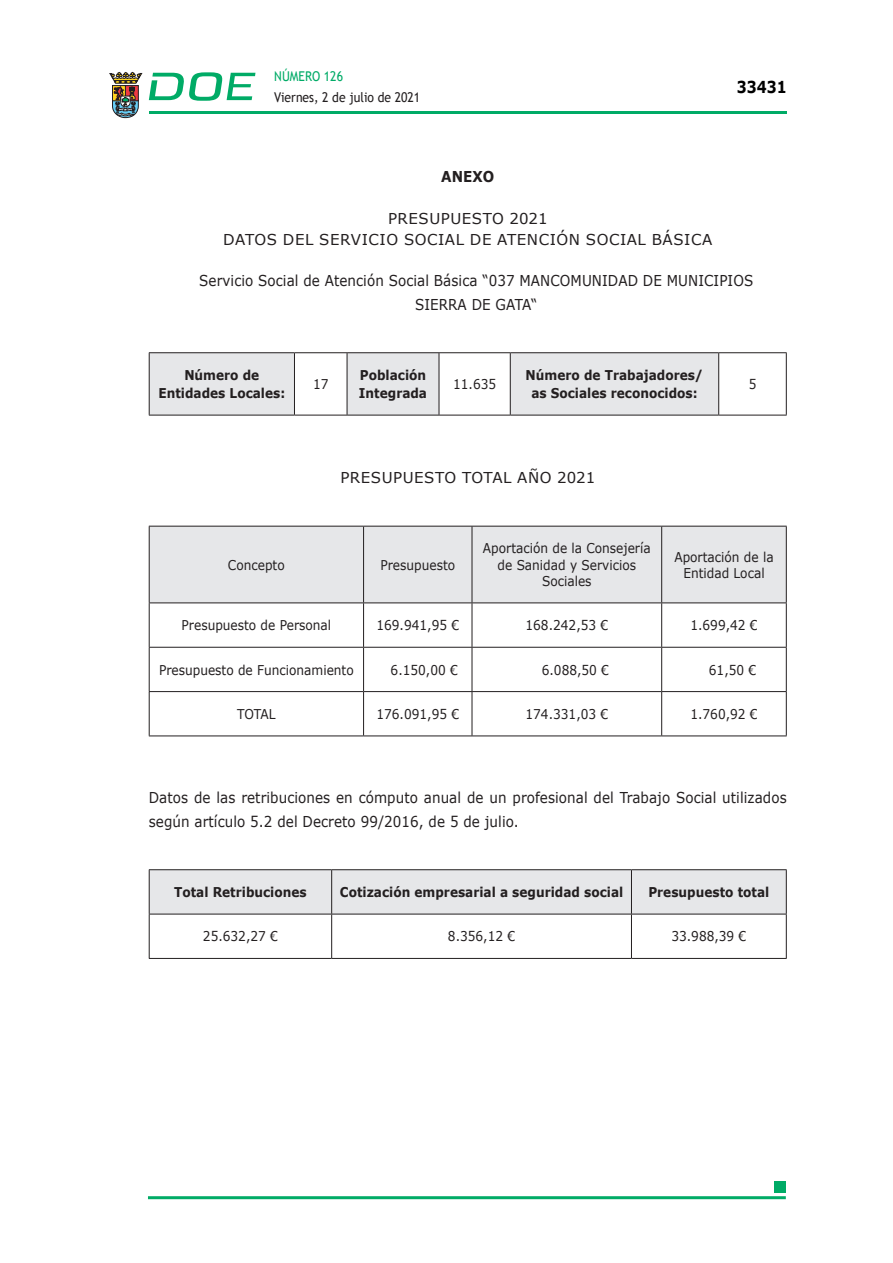
<style>
.page{position:relative;width:893px;height:1263px;background:#fff}
.page>*{position:absolute;margin:0;border:0;box-sizing:border-box;transform-origin:0 0}
.t1{font:700 16.5px "Verdana";color:#000;scale:.85 1}
.CUERPO_DE_TEXTO{font:15px/24px "Verdana";letter-spacing:.005em;color:#231f20;text-align:center;scale:.9 1}
.ADENDA{font:15px/21px "Verdana";letter-spacing:.035em;color:#231f20;text-align:center}
.CUERPO_DE_TEXTO-2{font:700 15px "Verdana";letter-spacing:.005em;color:#231f20;scale:.9 1}
.t2{font:13.5px/16.2px "Verdana";color:#231f20;text-align:center;scale:.9 1}
.t3{font:700 13.5px/18px "Verdana";color:#231f20;scale:.9 1}
.t4{font:13.5px "Trebuchet MS";color:#231f20;scale:.9 1}
.t5{font:13.5px "Trebuchet MS";color:#00ab67;scale:.9 1}
</style>
<div class="page">
<hr style="left:149px;top:111px;width:638px;height:3px;background:#00ab66">
<svg style="left:109px;top:72px;width:33px;height:46px"></svg>
<svg style="left:149px;top:72px;width:106px;height:29px"></svg>
<hr style="left:148px;top:1196px;width:638px;height:3px;background:#00ab66">
<div style="left:775px;top:1181px;width:11px;height:11px;background:#00ab66"></div>
<svg style="left:150px;top:353px;width:568px;height:62px"></svg>
<hr style="left:294px;top:352px;width:53px;height:1px;background:#231f20">
<hr style="left:439px;top:352px;width:71px;height:1px;background:#231f20">
<hr style="left:719px;top:352px;width:68px;height:1px;background:#231f20">
<hr style="left:786px;top:353px;width:1px;height:62px;background:#231f20">
<hr style="left:294px;top:415px;width:53px;height:1px;background:#231f20">
<hr style="left:439px;top:415px;width:71px;height:1px;background:#231f20">
<hr style="left:719px;top:415px;width:68px;height:1px;background:#231f20">
<hr style="left:149px;top:352px;width:145px;height:1px;background:#231f20">
<hr style="left:149px;top:353px;width:1px;height:62px;background:#231f20">
<hr style="left:294px;top:353px;width:1px;height:62px;background:#231f20">
<hr style="left:149px;top:415px;width:145px;height:1px;background:#231f20">
<hr style="left:347px;top:352px;width:92px;height:1px;background:#231f20">
<hr style="left:347px;top:353px;width:1px;height:62px;background:#231f20">
<hr style="left:439px;top:353px;width:1px;height:62px;background:#231f20">
<hr style="left:347px;top:415px;width:92px;height:1px;background:#231f20">
<hr style="left:510px;top:352px;width:209px;height:1px;background:#231f20">
<hr style="left:510px;top:353px;width:1px;height:62px;background:#231f20">
<hr style="left:718px;top:353px;width:1px;height:62px;background:#231f20">
<hr style="left:510px;top:415px;width:209px;height:1px;background:#231f20">
<div style="left:150px;top:527px;width:636px;height:75px;background:#e6e7e9"></div>
<hr style="left:149px;top:526px;width:215px;height:1px;background:#231f20">
<hr style="left:149px;top:526px;width:1px;height:76px;background:#231f20">
<hr style="left:364px;top:526px;width:108px;height:1px;background:#231f20">
<hr style="left:363px;top:526px;width:1px;height:76px;background:#231f20">
<hr style="left:472px;top:526px;width:190px;height:1px;background:#231f20">
<hr style="left:472px;top:526px;width:1px;height:76px;background:#231f20">
<hr style="left:662px;top:526px;width:125px;height:1px;background:#231f20">
<hr style="left:661px;top:526px;width:1px;height:76px;background:#231f20">
<hr style="left:786px;top:526px;width:1px;height:76px;background:#231f20">
<hr style="left:149px;top:602px;width:215px;height:1px;background:#231f20">
<hr style="left:149px;top:603px;width:1px;height:44px;background:#231f20">
<hr style="left:364px;top:602px;width:108px;height:1px;background:#231f20">
<hr style="left:363px;top:603px;width:1px;height:44px;background:#231f20">
<hr style="left:472px;top:602px;width:190px;height:1px;background:#231f20">
<hr style="left:472px;top:603px;width:1px;height:44px;background:#231f20">
<hr style="left:662px;top:602px;width:125px;height:1px;background:#231f20">
<hr style="left:661px;top:603px;width:1px;height:44px;background:#231f20">
<hr style="left:786px;top:603px;width:1px;height:44px;background:#231f20">
<hr style="left:149px;top:647px;width:215px;height:1px;background:#231f20">
<hr style="left:149px;top:648px;width:1px;height:43px;background:#231f20">
<hr style="left:364px;top:647px;width:108px;height:1px;background:#231f20">
<hr style="left:363px;top:648px;width:1px;height:43px;background:#231f20">
<hr style="left:472px;top:647px;width:190px;height:1px;background:#231f20">
<hr style="left:472px;top:648px;width:1px;height:43px;background:#231f20">
<hr style="left:662px;top:647px;width:125px;height:1px;background:#231f20">
<hr style="left:661px;top:648px;width:1px;height:43px;background:#231f20">
<hr style="left:786px;top:648px;width:1px;height:43px;background:#231f20">
<hr style="left:149px;top:691px;width:215px;height:1px;background:#231f20">
<hr style="left:149px;top:692px;width:1px;height:43px;background:#231f20">
<hr style="left:364px;top:691px;width:108px;height:1px;background:#231f20">
<hr style="left:363px;top:692px;width:1px;height:43px;background:#231f20">
<hr style="left:472px;top:691px;width:190px;height:1px;background:#231f20">
<hr style="left:472px;top:692px;width:1px;height:43px;background:#231f20">
<hr style="left:662px;top:691px;width:125px;height:1px;background:#231f20">
<hr style="left:661px;top:692px;width:1px;height:43px;background:#231f20">
<hr style="left:786px;top:692px;width:1px;height:43px;background:#231f20">
<hr style="left:149px;top:735px;width:215px;height:1px;background:#231f20">
<hr style="left:364px;top:735px;width:108px;height:1px;background:#231f20">
<hr style="left:472px;top:735px;width:190px;height:1px;background:#231f20">
<hr style="left:662px;top:735px;width:125px;height:1px;background:#231f20">
<div style="left:150px;top:870px;width:636px;height:44px;background:#e6e7e9"></div>
<hr style="left:331px;top:870px;width:1px;height:44px;background:#231f20">
<hr style="left:631px;top:870px;width:1px;height:44px;background:#231f20">
<hr style="left:149px;top:914px;width:1px;height:44px;background:#231f20">
<hr style="left:331px;top:914px;width:1px;height:44px;background:#231f20">
<hr style="left:631px;top:914px;width:1px;height:44px;background:#231f20">
<hr style="left:786px;top:914px;width:1px;height:44px;background:#231f20">
<hr style="left:149px;top:958px;width:183px;height:1px;background:#231f20">
<hr style="left:332px;top:958px;width:299px;height:1px;background:#231f20">
<hr style="left:631px;top:958px;width:156px;height:1px;background:#231f20">
<hr style="left:149px;top:869px;width:183px;height:1px;background:#231f20">
<hr style="left:149px;top:870px;width:1px;height:44px;background:#231f20">
<hr style="left:332px;top:869px;width:299px;height:1px;background:#231f20">
<hr style="left:631px;top:869px;width:156px;height:1px;background:#231f20">
<hr style="left:786px;top:870px;width:1px;height:44px;background:#231f20">
<hr style="left:149px;top:914px;width:183px;height:1px;background:#231f20">
<hr style="left:332px;top:914px;width:299px;height:1px;background:#231f20">
<hr style="left:631px;top:914px;width:156px;height:1px;background:#231f20">
<p class="t5" style="left:274px;top:67px;width:78px">NÚMERO 126</p>
<p class="t4" style="left:274px;top:88px;width:164px">Viernes, 2 de julio de 2021</p>
<p class="t1" style="left:737px;top:75px;width:60px">33431</p>
<p class="CUERPO_DE_TEXTO-2" style="left:441px;top:165px;width:61px">ANEXO</p>
<p class="ADENDA" style="left:223px;top:208px;width:491px">PRESUPUESTO 2021<br>DATOS DEL SERVICIO SOCIAL DE ATENCIÓN SOCIAL BÁSICA</p>
<p class="CUERPO_DE_TEXTO" style="left:199px;top:268px;width:617px">Servicio Social de Atención Social Básica “037 MANCOMUNIDAD DE MUNICIPIOS<br>SIERRA DE GATA“</p>
<p class="t3" style="left:184px;top:366px;width:85px">Número de</p>
<p class="t3" style="left:158px;top:384px;width:142px">Entidades Locales:</p>
<p class="t2" style="left:313px;top:376px;width:19px">17</p>
<p class="t3" style="left:359px;top:366px;width:77px">Población<br>Integrada</p>
<p class="t2" style="left:453px;top:376px;width:49px">11.635</p>
<p class="t3" style="left:526px;top:366px;width:199px;text-align:center">Número de Trabajadores/ as Sociales reconocidos:</p>
<p class="t2" style="left:749px;top:376px;width:10px">5</p>
<p class="ADENDA" style="left:340px;top:467px;width:256px">PRESUPUESTO TOTAL AÑO 2021</p>
<p class="t2" style="left:228px;top:556px;width:65px">Concepto</p>
<p class="t2" style="left:380px;top:556px;width:85px">Presupuesto</p>
<p class="t2" style="left:483px;top:540px;width:188px">Aportación de la Consejería de Sanidad y Servicios<br>Sociales</p>
<p class="t2" style="left:674px;top:548px;width:112px">Aportación de la<br>Entidad Local</p>
<p class="t2" style="left:182px;top:617px;width:168px">Presupuesto de Personal</p>
<p class="t2" style="left:376px;top:617px;width:93px">169.941,95 €</p>
<p class="t2" style="left:525px;top:617px;width:93px">168.242,53 €</p>
<p class="t2" style="left:690px;top:617px;width:76px">1.699,42 €</p>
<p class="t2" style="left:159px;top:661px;width:218px">Presupuesto de Funcionamiento</p>
<p class="t2" style="left:391px;top:661px;width:76px">6.150,00 €</p>
<p class="t2" style="left:542px;top:661px;width:76px">6.088,50 €</p>
<p class="t2" style="left:709px;top:661px;width:54px">61,50 €</p>
<p class="t2" style="left:237px;top:706px;width:44px">TOTAL</p>
<p class="t2" style="left:376px;top:706px;width:93px">176.091,95 €</p>
<p class="t2" style="left:525px;top:706px;width:93px">174.331,03 €</p>
<p class="t2" style="left:690px;top:706px;width:76px">1.760,92 €</p>
<p class="CUERPO_DE_TEXTO" style="left:149px;top:785px;width:710px;text-align:left">Datos de las retribuciones en cómputo anual de un profesional del Trabajo Social utilizados según artículo 5.2 del Decreto 99/2016, de 5 de julio.</p>
<p class="t3" style="left:174px;top:883px;width:149px">Total Retribuciones</p>
<p class="t3" style="left:340px;top:883px;width:316px">Cotización empresarial a seguridad social</p>
<p class="t3" style="left:648px;top:883px;width:136px">Presupuesto total</p>
<p class="t2" style="left:203px;top:928px;width:85px">25.632,27 €</p>
<p class="t2" style="left:448px;top:928px;width:76px">8.356,12 €</p>
<p class="t2" style="left:671px;top:928px;width:85px">33.988,39 €</p>
</div>
